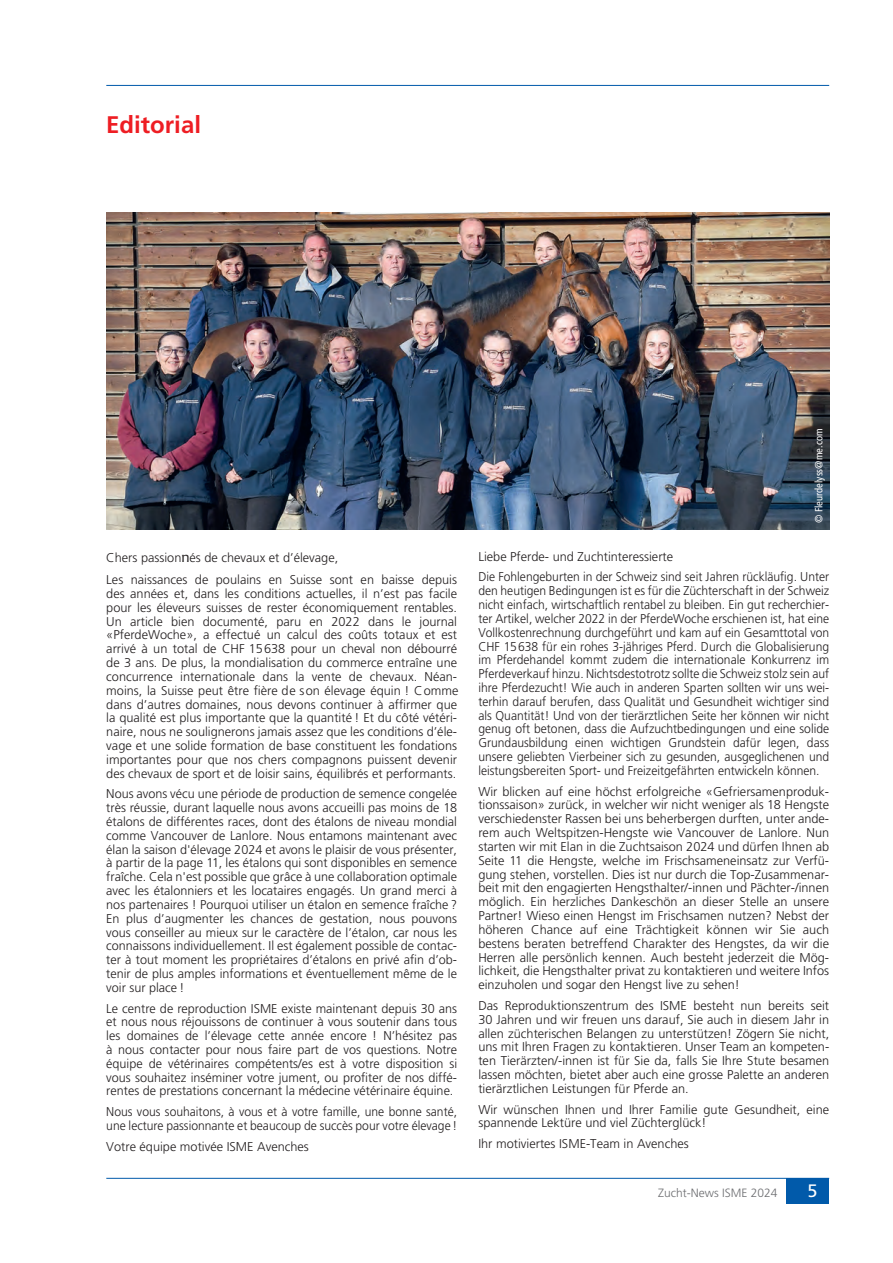
<style>
.page{position:relative;width:893px;height:1263px;background:#fff}
.page>*{position:absolute;margin:0;border:0;box-sizing:border-box;transform-origin:0 0}
.t1{font:700 24px "Frutiger";color:#ee1d23}
.t2{font:18px "Frutiger";color:#fff}
.t3{font:300 12.75px/13.8px "Frutiger";color:#231f20;text-align:justify}
.t4{font:300 12.75px/13.8px "Frutiger";color:#231f20;scale:.95 1}
.t5{font:300 12px "Frutiger";color:#6c6d70}
.t6{font:condensed 10.5px "Frutiger";color:#fff}
.s1{font-family:"Candara";font-weight:400;font-size:15px}
</style>
<div class="page">
<hr style="left:106px;top:85px;width:723px;height:1px;background:#015aaa">
<hr style="left:106px;top:1178px;width:723px;height:1px;background:#015aaa">
<div style="left:787px;top:1178px;width:42px;height:25px;background:#015aaa"></div>
<img style="left:106px;top:213px;width:723px;height:316px">
<h1 class="t1" style="left:106px;top:111px;width:96px">Editorial</h1>
<p class="t3" style="left:106px;top:546px;width:352px;line-height:22.5px">Chers passion<span class="s1">n</span>és de chevaux et d’élevage,<br>Les naissances de poulains en Suisse sont en baisse depuis</p>
<p class="t3" style="left:106px;top:587px;width:354px">des années et, dans les conditions actuelles, il n’est pas facile pour les éleveurs suisses de rester économiquement rentables.<br>Un article bien documenté, paru en 2022 dans le journal «PferdeWoche», a effectué un calcul des coûts totaux et est arrivé à un total de CHF 15638 pour un cheval non débourré de 3 ans. De plus, la mondialisation du commerce entraîne une concurrence internationale dans la vente de chevaux. Néan&shy;moins, la Suisse peut être fière de son élevage équin ! Comme dans d’autres domaines, nous devons continuer à affirmer que la qualité est plus importante que la quantité ! Et du côté vétéri&shy;naire, nous ne soulignerons jamais assez que les conditions d’éle&shy;vage et une solide formation de base constituent les fondations importantes pour que nos chers compagnons puissent devenir des chevaux de sport et de loisir sains, équilibrés et performants.</p>
<p class="t3" style="left:106px;top:787px;width:352px">Nous avons vécu une période de production de semence congelée très réussie, durant laquelle nous avons accueilli pas moins de 18 étalons de différentes races, dont des étalons de niveau mondial comme Vancouver de Lanlore. Nous entamons maintenant avec élan la saison d'élevage 2024 et avons le plaisir de vous présenter, à partir de la page 11, les étalons qui sont disponibles en semence fraîche. Cela n'est possible que grâce à une collaboration optimale avec les étalonniers et les locataires engagés. Un grand merci à nos partenaires ! Pourquoi utiliser un étalon en semence fraîche ?<br>En plus d’augmenter les chances de gestation, nous pouvons vous conseiller au mieux sur le caractère de l’étalon, car nous les connaissons individuellement. Il est également possible de contac&shy;ter à tout moment les propriétaires d’étalons en privé afin d’ob&shy;tenir de plus amples informations et éventuellement même de le voir sur place !</p>
<p class="t3" style="left:106px;top:1001px;width:352px">Le centre de reproduction ISME existe maintenant depuis 30 ans et nous nous réjouissons de continuer à vous soutenir dans tous les domaines de l’élevage cette année encore ! N’hésitez pas à nous contacter pour nous faire part de vos questions. Notre équipe de vétérinaires compétents/es est à votre disposition si vous souhaitez inséminer votre jument, ou profiter de nos diffé&shy;rentes de prestations concernant la médecine vétérinaire équine.</p>
<p class="t4" style="left:106px;top:1105px;width:371px">Nous vous souhaitons, à vous et à votre famille, une bonne santé, une lecture passionnante et beaucoup de succès pour votre élevage !</p>
<p class="t3" style="left:106px;top:1139px;width:204px">Votre équipe motivée ISME Avenches</p>
<p class="t6" style="left:813px;top:523px;width:96px;rotate:-90deg">© Fleurdelyss@me.com</p>
<p class="t3" style="left:478px;top:546px;width:352px;line-height:20.7px">Liebe Pferde- und Zuchtinteressierte<br>Die Fohlengeburten in der Schweiz sind seit Jahren rückläufig. Unter</p>
<p class="t4" style="left:478px;top:584px;width:371px;text-align:justify">den heutigen Bedingungen ist es für die Züchterschaft in der Schweiz nicht einfach, wirtschaftlich rentabel zu bleiben. Ein gut recherchier&shy;ter Artikel, welcher 2022 in der PferdeWoche erschienen ist, hat eine Vollkostenrechnung durchgeführt und kam auf ein Gesamttotal von CHF 15638 für ein rohes 3-jähriges Pferd. Durch die Globalisierung im Pferdehandel kommt zudem die internationale Konkurrenz im Pferdeverkauf hinzu. Nichtsdestotrotz sollte die Schweiz stolz sein auf ihre Pferdezucht! Wie auch in anderen Sparten sollten wir uns wei&shy;terhin darauf berufen, dass Qualität und Gesundheit wichtiger sind als Quantität! Und von der tierärztlichen Seite her können wir nicht genug oft betonen, dass die Aufzuchtbedingungen und eine solide Grundausbildung einen wichtigen Grundstein dafür legen, dass unsere geliebten Vierbeiner sich zu gesunden, ausgeglichenen und leistungsbereiten Sport- und Freizeitgefährten entwickeln können.</p>
<p class="t3" style="left:478px;top:784px;width:352px">Wir blicken auf eine höchst erfolgreiche «Gefriersamenproduk&shy;tionssaison» zurück, in welcher wir nicht weniger als 18 Hengste verschiedenster Rassen bei uns beherbergen durften, unter ande&shy;rem auch Weltspitzen-Hengste wie Vancouver de Lanlore. Nun starten wir mit Elan in die Zuchtsaison 2024 und dürfen Ihnen ab Seite 11 die Hengste, welche im Frischsameneinsatz zur Verfü&shy;gung stehen, vorstellen. Dies ist nur durch die Top-Zusammenar&shy;beit mit den engagierten Hengsthalter/-innen und Pächter-/innen möglich. Ein herzliches Dankeschön an dieser Stelle an unsere Partner! Wieso einen Hengst im Frischsamen nutzen? Nebst der höheren Chance auf eine Trächtigkeit können wir Sie auch bestens beraten betreffend Charakter des Hengstes, da wir die Herren alle persönlich kennen. Auch besteht jederzeit die Mög&shy;lichkeit, die Hengsthalter privat zu kontaktieren und weitere Infos einzuholen und sogar den Hengst live zu sehen!</p>
<p class="t3" style="left:478px;top:998px;width:352px">Das Reproduktionszentrum des ISME besteht nun bereits seit 30 Jahren und wir freuen uns darauf, Sie auch in diesem Jahr in allen züchterischen Belangen zu unterstützen! Zögern Sie nicht, uns mit Ihren Fragen zu kontaktieren. Unser Team an kompeten&shy;ten Tierärzten/-innen ist für Sie da, falls Sie Ihre Stute besamen lassen möchten, bietet aber auch eine grosse Palette an anderen tierärztlichen Leistungen für Pferde an.</p>
<p class="t3" style="left:478px;top:1102px;width:352px">Wir wünschen Ihnen und Ihrer Familie gute Gesundheit, eine spannende Lektüre und viel Züchterglück!</p>
<p class="t3" style="left:478px;top:1137px;width:212px">Ihr motiviertes ISME-Team in Avenches</p>
<p class="t5" style="left:658px;top:1186px;width:121px">Zucht-News ISME 2024</p>
<h2 class="t2" style="left:807px;top:1180px;width:12px">5</h2>
</div>
